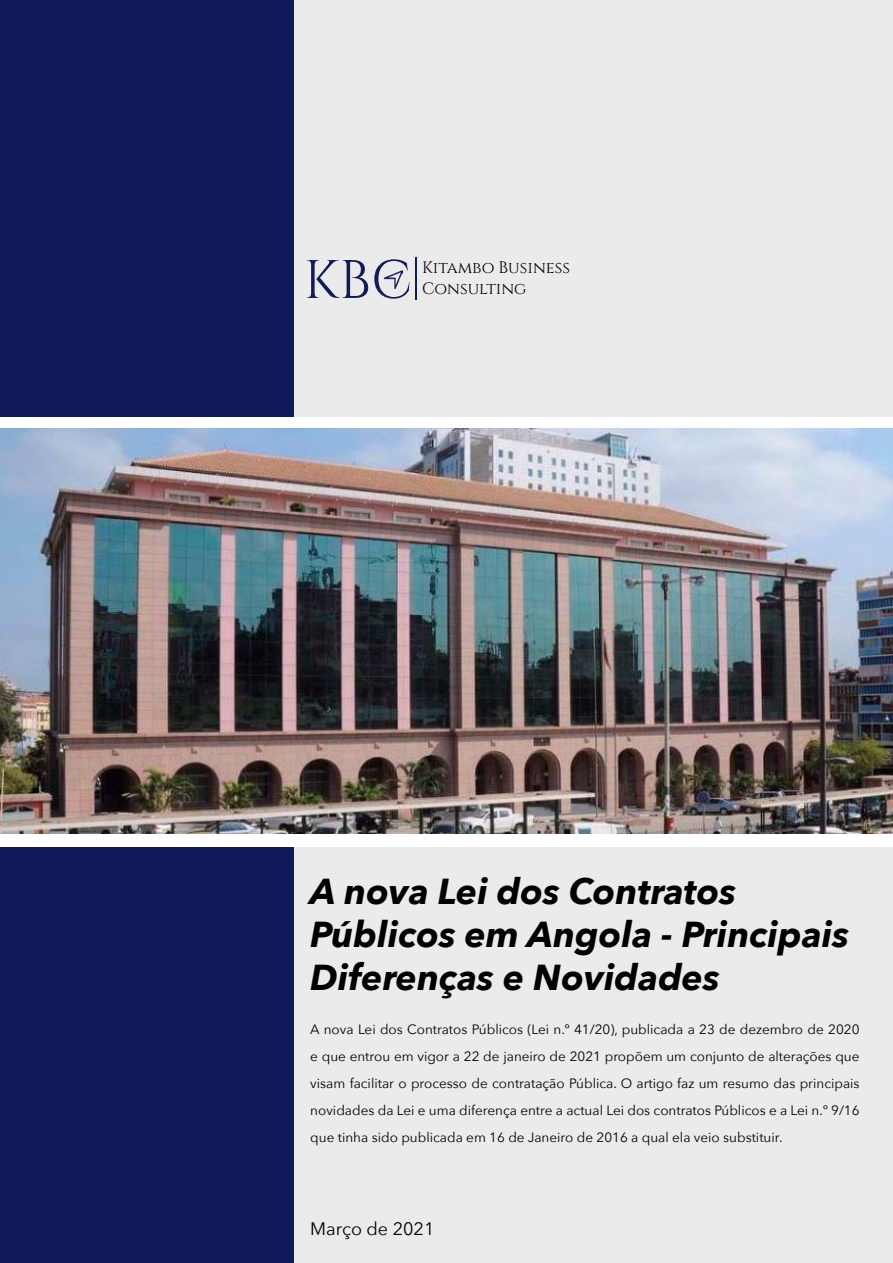
<style>
.page{position:relative;width:893px;height:1263px;background:#ebebeb}
.page>*{position:absolute;margin:0;border:0;box-sizing:border-box;transform-origin:0 0}
.t1{font:54px "Cinzel";color:#121b59}
.t2{font:italic 700 36px/43.2px "Avenir Next";color:#000}
.t3{font:18px "Avenir Next";color:#000}
.t4{font:16.5px/21px "Cinzel";color:#000}
.t5{font:13.5px/27px "Avenir Next";color:#000;text-align:justify}
</style>
<div class="page">
<div style="left:0;top:0;width:293px;height:1263px;background:#121b59"></div>
<div style="left:0;top:416px;width:893px;height:430px;background:#fff"></div>
<hr style="left:415px;top:258px;width:2px;height:42px;background:#121b59">
<img style="left:384px;top:271px;width:18px;height:18px">
<img style="left:0;top:429px;width:893px;height:405px">
<h1 class="t1" style="left:304px;top:245px;width:110px">KBC</h1>
<p class="t4" style="left:422px;top:258px;width:150px">Kitambo Business<br>Consulting</p>
<h2 class="t2" style="left:310px;top:869px;width:540px">A nova Lei dos Contratos<br>Públicos em Angola - Principais<br>Diferenças e Novidades</h2>
<p class="t5" style="left:310px;top:1015px;width:551px">A nova Lei dos Contratos Públicos (Lei n.º 41/20), publicada a 23 de dezembro de 2020 e que entrou em vigor a 22 de janeiro de 2021 propõem um conjunto de alterações que visam facilitar o processo de contratação Pública. O artigo faz um resumo das principais novidades da Lei e uma diferença entre a actual Lei dos contratos Públicos e a Lei n.º 9/16 que tinha sido publicada em 16 de Janeiro de 2016 a qual ela veio substituir.</p>
<h3 class="t3" style="left:310px;top:1214px;width:126px">Março de 2021</h3>
</div>
